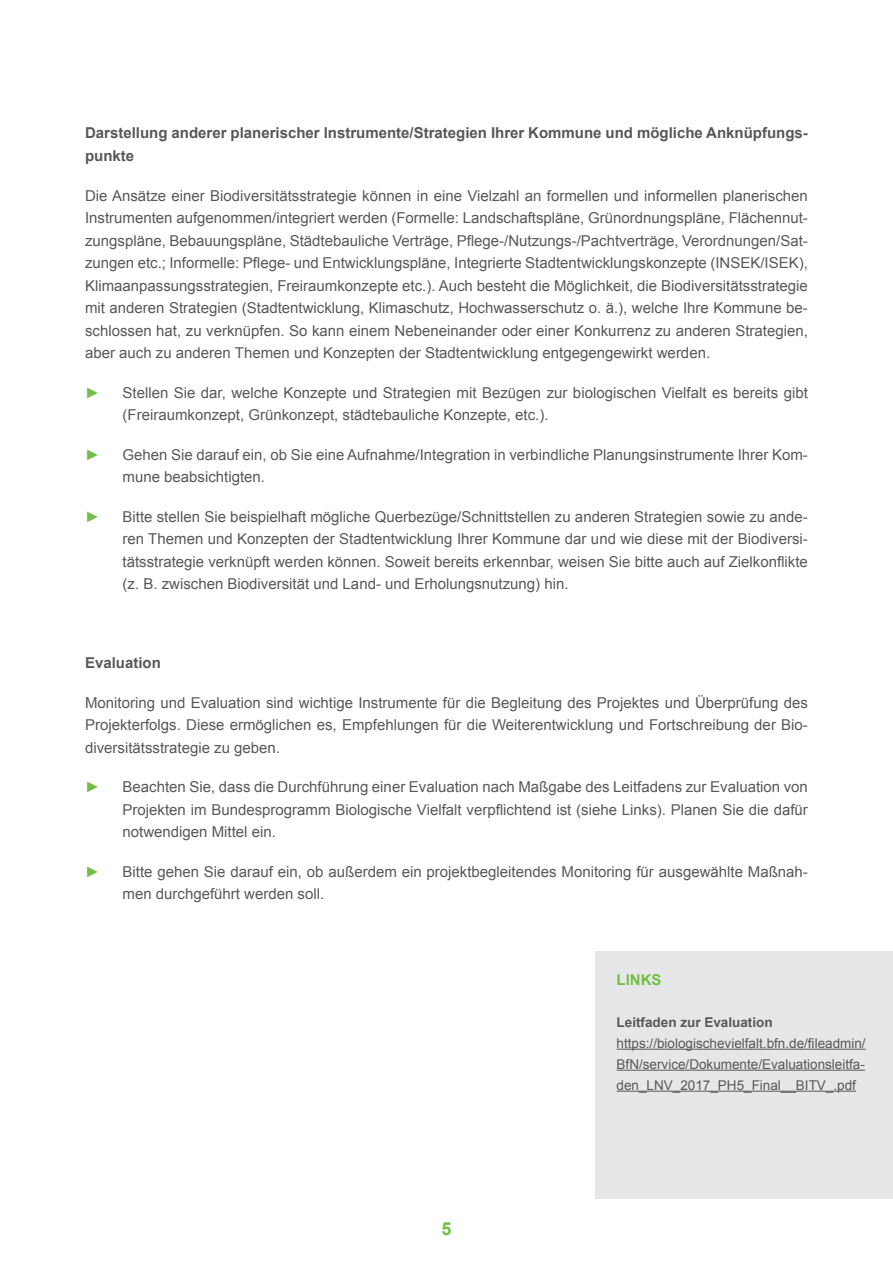
<style>
.page{position:relative;width:893px;height:1263px;background:#fff}
.page>*{position:absolute;margin:0;border:0;box-sizing:border-box;transform-origin:0 0}
.t1{font:700 18px "Arial";color:#71bf44}
.t2{font:15px/22.5px "Arial";color:#57585a;text-align:justify}
.t3{font:700 15px/22.5px "Arial";color:#57585a}
.t4{font:15px "Arial";color:#71bf44}
.t5{font:700 15px "Arial";color:#71bf44}
.t6{font:13.5px/21px "Arial";color:#57585a;text-align:justify}
.t7{font:700 13.5px "Arial";color:#57585a}
</style>
<div class="page">
<div style="left:595px;top:951px;width:298px;height:247px;background:#e6e7e9"></div>
<hr style="left:617px;top:1049px;width:249px;height:1px;background:#57585a">
<hr style="left:617px;top:1070px;width:248px;height:1px;background:#57585a">
<hr style="left:617px;top:1091px;width:239px;height:1px;background:#57585a">
<p class="t3" style="left:85px;top:122px;width:724px">Darstellung anderer planerischer Instrumente/Strategien Ihrer Kommune und mögliche Anknüpfungs&shy;punkte</p>
<p class="t2" style="left:85px;top:184px;width:724px">Die Ansätze einer Biodiversitätsstrategie können in eine Vielzahl an formellen und informellen planerischen Instrumenten aufgenommen/integriert werden (Formelle: Landschaftspläne, Grünordnungspläne, Flächennut&shy;zungspläne, Bebauungspläne, Städtebauliche Verträge, Pflege-/Nutzungs-/Pachtverträge, Verordnungen/Sat&shy;zungen etc.; Informelle: Pflege- und Entwicklungspläne, Integrierte Stadtentwicklungskonzepte (INSEK/ISEK), Klimaanpassungsstrategien, Freiraumkonzepte etc.). Auch besteht die Möglichkeit, die Biodiversitätsstrategie mit anderen Strategien (Stadtentwicklung, Klimaschutz, Hochwasserschutz o. ä.), welche Ihre Kommune be&shy;schlossen hat, zu verknüpfen. So kann einem Nebeneinander oder einer Konkurrenz zu anderen Strategien, aber auch zu anderen Themen und Konzepten der Stadtentwicklung entgegengewirkt werden.</p>
<p class="t4" style="left:85px;top:382px;width:16px">►</p>
<p class="t2" style="left:123px;top:381px;width:687px">Stellen Sie dar, welche Konzepte und Strategien mit Bezügen zur biologischen Vielfalt es bereits gibt (Freiraumkonzept, Grünkonzept, städtebauliche Konzepte, etc.).</p>
<p class="t4" style="left:85px;top:444px;width:16px">►</p>
<p class="t2" style="left:123px;top:443px;width:687px">Gehen Sie darauf ein, ob Sie eine Aufnahme/Integration in verbindliche Planungsinstrumente Ihrer Kom&shy;mune beabsichtigten.</p>
<p class="t4" style="left:85px;top:506px;width:16px">►</p>
<p class="t2" style="left:123px;top:505px;width:687px">Bitte stellen Sie beispielhaft mögliche Querbezüge/Schnittstellen zu anderen Strategien sowie zu ande&shy;ren Themen und Konzepten der Stadtentwicklung Ihrer Kommune dar und wie diese mit der Biodiversi&shy;tätsstrategie verknüpft werden können. Soweit bereits erkennbar, weisen Sie bitte auch auf Zielkonflikte (z. B. zwischen Biodiversität und Land- und Erholungsnutzung) hin.</p>
<p class="t3" style="left:85px;top:652px;width:77px">Evaluation</p>
<p class="t2" style="left:85px;top:691px;width:724px">Monitoring und Evaluation sind wichtige Instrumente für die Begleitung des Projektes und Überprüfung des Projekterfolgs. Diese ermöglichen es, Empfehlungen für die Weiterentwicklung und Fortschreibung der Bio&shy;diversitätsstrategie zu geben.</p>
<p class="t4" style="left:85px;top:777px;width:16px">►</p>
<p class="t2" style="left:123px;top:776px;width:687px">Beachten Sie, dass die Durchführung einer Evaluation nach Maßgabe des Leitfadens zur Evaluation von Projekten im Bundesprogramm Biologische Vielfalt verpflichtend ist (siehe Links). Planen Sie die dafür notwendigen Mittel ein.</p>
<p class="t4" style="left:85px;top:861px;width:16px">►</p>
<p class="t2" style="left:123px;top:860px;width:687px">Bitte gehen Sie darauf ein, ob außerdem ein projektbegleitendes Monitoring für ausgewählte Maßnah&shy;men durchgeführt werden soll.</p>
<p class="t1" style="left:441px;top:1217px;width:12px">5</p>
<p class="t5" style="left:617px;top:969px;width:46px">LINKS</p>
<p class="t7" style="left:617px;top:1013px;width:158px">Leitfaden zur Evaluation</p>
<p class="t6" style="left:617px;top:1033px;width:251px">https://biologischevielfalt.bfn.de/fileadmin/ BfN/service/Dokumente/Evaluationsleitfa&shy;den_LNV_2017_PH5_Final__BITV_.pdf</p>
</div>
